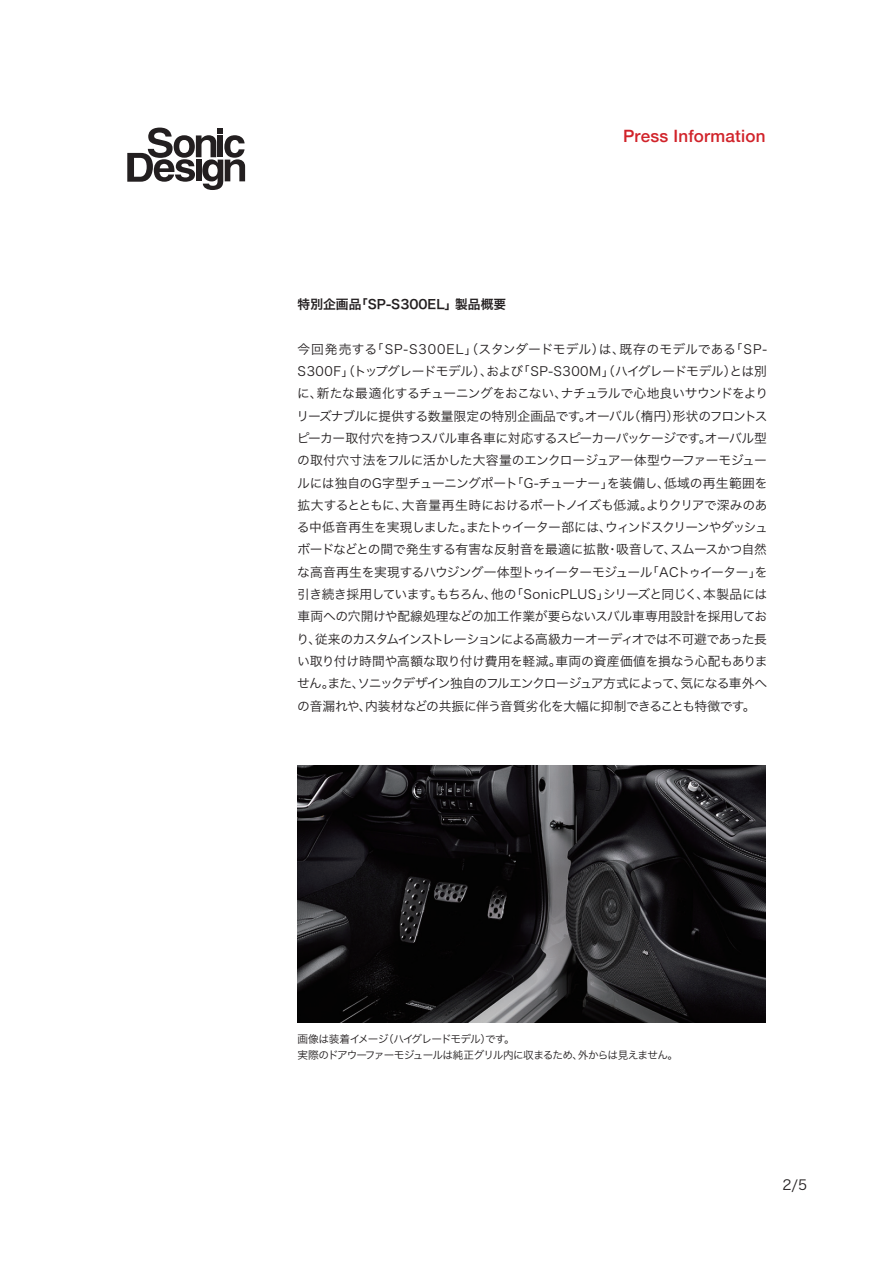
<style>
.page{position:relative;width:893px;height:1263px;background:#fff}
.page>*{position:absolute;margin:0;border:0;box-sizing:border-box;transform-origin:0 0}
.t1{font:500 16.95px "Helvetica Neue";letter-spacing:.015em;color:#d1232a}
.t2{font:13.8px "Hira Kaku Pro W3";color:#231f20}
.t3{font:12.75px/22.4px "Hira Kaku Pro W3";letter-spacing:-.03em;color:#231f20}
.t4{font:12.75px "Hira Kaku Pro W3";letter-spacing:-.05em;color:#231f20}
.t5{font:12.75px "Hira Kaku Pro W3";letter-spacing:-.055em;color:#231f20}
.t6{font:12.75px "Hira Kaku Pro W3";letter-spacing:.005em;color:#231f20}
.t7{font:12.75px "Hira Kaku Pro W6";color:#231f20}
.t8{font:12.75px "Hira Kaku Pro W3";letter-spacing:-.01em;color:#231f20}
.t9{font:12.75px "Hira Kaku Pro W3";letter-spacing:-.1em;color:#231f20}
.t10{font:12.75px "Hira Kaku Pro W3";letter-spacing:-.07em;color:#231f20}
.t11{font:12.75px "Hira Kaku Pro W3";letter-spacing:.035em;color:#231f20}
.t12{font:12.75px "Hira Kaku Pro W3";letter-spacing:.01em;color:#231f20}
.t13{font:12.75px "Hira Kaku Pro W3";letter-spacing:-.09em;color:#231f20}
.t14{font:12.75px "Hira Kaku Pro W3";letter-spacing:.03em;color:#231f20}
.t15{font:10.65px "Hira Kaku Pro W3";letter-spacing:-.07em;color:#231f20}
.t16{font:10.65px "Hira Kaku Pro W3";letter-spacing:-.03em;color:#231f20}
</style>
<div class="page">
<svg style="left:127px;top:128px;width:118px;height:62px"></svg>
<img style="left:298px;top:766px;width:467px;height:257px">
<p class="t7" style="left:355px;top:293px;width:104px">「SP S- 300EL」</p>
<p class="t7" style="left:455px;top:293px;width:53px">製品概要</p>
<p class="t7" style="left:298px;top:293px;width:65px">特別企画品</p>
<h1 class="t1" style="left:623px;top:122px;width:144px">Press Information</h1>
<p class="t6" style="left:371px;top:337px;width:255px">「SP S- 300EL」（スタンダードモデルは）、</p>
<p class="t12" style="left:620px;top:337px;width:118px">既存のモデルである</p>
<p class="t3" style="left:730px;top:337px;width:39px">「SP-</p>
<p class="t3" style="left:298px;top:337px;width:81px">今回発売する</p>
<p class="t3" style="left:298px;top:359px;width:197px">S300F」（トップグレードモデル）、</p>
<p class="t3" style="left:517px;top:359px;width:221px">「SP S- 300M」（ハイグレードモデル）</p>
<p class="t3" style="left:486px;top:359px;width:38px">および</p>
<p class="t3" style="left:729px;top:359px;width:39px">とは別</p>
<p class="t3" style="left:317px;top:381px;width:252px">新たな最適化するチューニングをおこない、</p>
<p class="t4" style="left:561px;top:382px;width:209px">ナチュラルで心地良いサウンドをより</p>
<p class="t3" style="left:297px;top:381px;width:27px">に、</p>
<p class="t3" style="left:297px;top:404px;width:339px">リーズナブルに提供する数量限定の特別企画品ですオーバル</p>
<p class="t3" style="left:628px;top:404px;width:53px">（楕円）</p>
<p class="t13" style="left:673px;top:404px;width:96px">形状のフロントス</p>
<p class="t3" style="left:297px;top:404px;width:472px;text-indent:282px">。<br>ピーカー取付穴を持つスバル車各車に対応するスピーカーパッケージですオーバル型</p>
<p class="t3" style="left:699px;top:426px;width:14px">。</p>
<p class="t3" style="left:297px;top:448px;width:471px">の取付穴寸法をフルに活かした大容量のエンクロージュア一体型ウーファーモジュー</p>
<p class="t14" style="left:664px;top:471px;width:105px">低域の再生範囲を</p>
<p class="t3" style="left:297px;top:471px;width:222px">ルには独自のG字型チューニングポート</p>
<p class="t3" style="left:511px;top:471px;width:104px">「G-チューナー」</p>
<p class="t3" style="left:607px;top:471px;width:64px">を装備し、</p>
<p class="t3" style="left:402px;top:493px;width:252px">大音量再生時におけるポートノイズも低減。</p>
<p class="t5" style="left:298px;top:494px;width:111px">拡大するとともに、</p>
<p class="t3" style="left:646px;top:493px;width:123px">よりクリアで深みのあ</p>
<p class="t9" style="left:605px;top:516px;width:164px">ウィンドスクリーンやダッシュ</p>
<p class="t3" style="left:297px;top:515px;width:177px">る中低音再生を実現しました。</p>
<p class="t4" style="left:466px;top:516px;width:147px">またトゥイーター部には、</p>
<p class="t3" style="left:297px;top:538px;width:313px">ボードなどとの間で発生する有害な反射音を最適に拡散</p>
<p class="t4" style="left:616px;top:538px;width:152px">吸音してスムースかつ自然</p>
<p class="t3" style="left:664px;top:538px;width:14px">、</p>
<p class="t3" style="left:606px;top:538px;width:14px">・</p>
<p class="t3" style="left:603px;top:560px;width:166px;text-indent:-306px">な高音再生を実現するハウジング一体型トゥイーターモジュール<br>シリーズと同じく本製品には</p>
<p class="t3" style="left:696px;top:582px;width:14px">、</p>
<p class="t10" style="left:646px;top:561px;width:123px">「ACトゥイーターを」</p>
<p class="t11" style="left:510px;top:583px;width:101px">「SonicPLUS」</p>
<p class="t3" style="left:491px;top:582px;width:27px">他の</p>
<p class="t5" style="left:297px;top:583px;width:201px">引き続き採用していますもちろん、</p>
<p class="t3" style="left:297px;top:582px;width:472px;text-indent:134px">。<br>車両への穴開けや配線処理などの加工作業が要らないスバル車専用設計を採用しており従来のカスタムインストレーションによる高級カーオーディオでは不可避であった長</p>
<p class="t3" style="left:308px;top:627px;width:14px">、</p>
<p class="t8" style="left:555px;top:650px;width:214px">車両の資産価値を損なう心配もありま</p>
<p class="t3" style="left:297px;top:649px;width:472px">い取り付け時間や高額な取り付け費用を軽減。<br>せんまたソニックデザイン独自のフルエンクロージュア方式によって気になる車外へ</p>
<p class="t3" style="left:674px;top:671px;width:14px">、</p>
<p class="t3" style="left:297px;top:671px;width:460px;text-indent:25px">。<br>の音漏れや内装材などの共振に伴う音質劣化を大幅に抑制できることも特徴です。</p>
<p class="t3" style="left:359px;top:694px;width:14px">、</p>
<p class="t3" style="left:352px;top:671px;width:14px">、</p>
<p class="t15" style="left:383px;top:1029px;width:133px">（ハイグレードモデルです。</p>
<p class="t16" style="left:298px;top:1029px;width:92px">画像は装着イメージ</p>
<p class="t15" style="left:480px;top:1029px;width:12px">）</p>
<p class="t15" style="left:298px;top:1045px;width:287px">実際のドアウーファーモジュールは純正グリル内に収まるため、</p>
<p class="t15" style="left:578px;top:1045px;width:102px">外からは見えません。</p>
<p class="t2" style="left:782px;top:1172px;width:26px">2/5</p>
</div>
